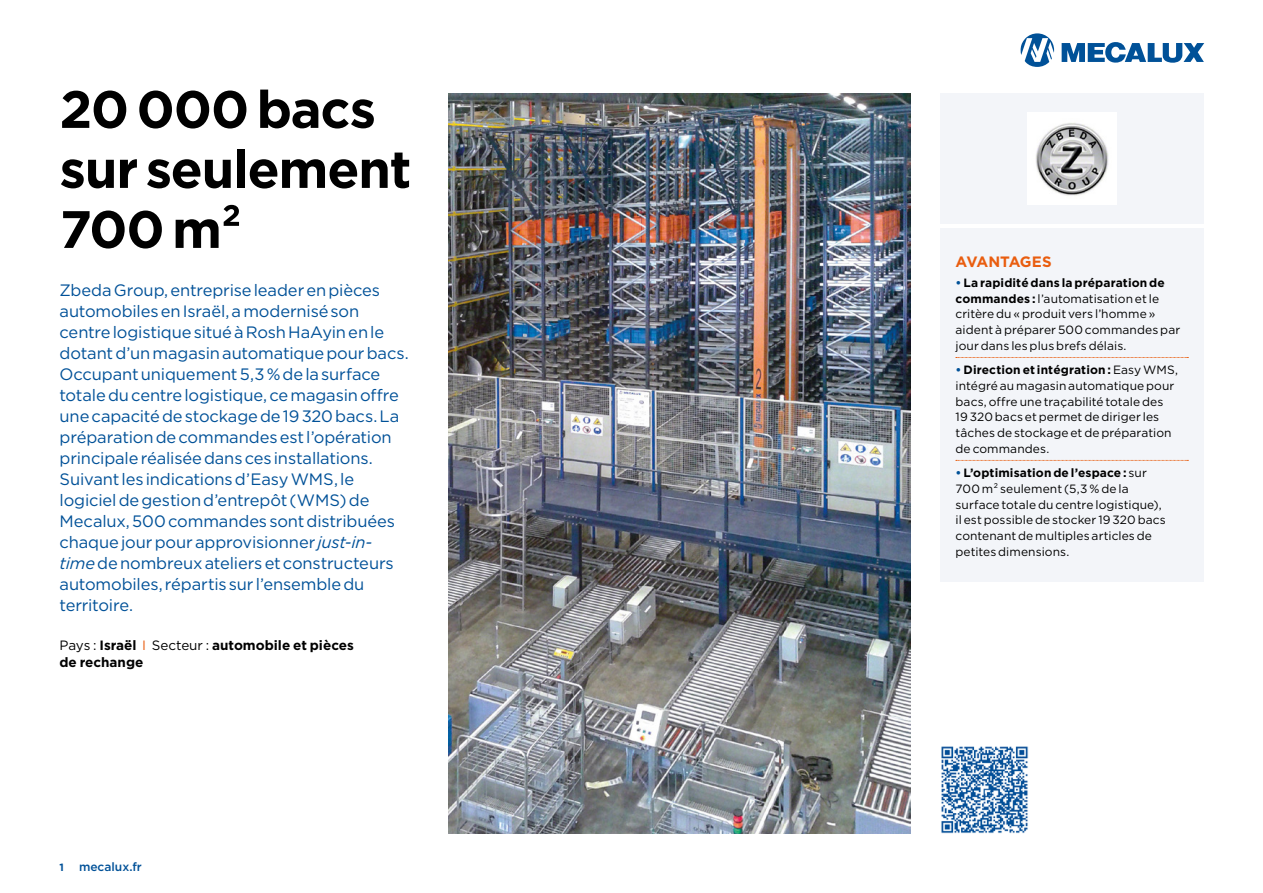
<style>
.page{position:relative;width:1263px;height:893px;background:#fff}
.page>*{position:absolute;margin:0;border:0;box-sizing:border-box;transform-origin:0 0}
.t1{font:700 52.5px/60px "Gotham";letter-spacing:-.025em;color:#000}
.t2{font:16.5px/21px "Gotham";letter-spacing:-.01em;color:#005198}
.t3{font:700 15px "Gotham";letter-spacing:-.025em;color:#e95d0f}
.t4{font:700 13.5px/16.5px "Gotham";color:#000}
.t5{font:12px/15.8px "Gotham";letter-spacing:.005em;color:#000}
.t6{font:500 12px "Gotham";color:#005198}
.t7{font:700 10.5px "Gotham";color:#005198}
.s1{font-style:italic}
.s2{font-weight:400}
.s3{font-weight:400;color:#e95d0f}
.s4{font-weight:700;color:#005198}
.s5{font-weight:700}
</style>
<div class="page">
<svg style="left:1020px;top:33px;width:34px;height:34px"></svg>
<svg style="left:1062px;top:42px;width:142px;height:21px"></svg>
<div style="left:940px;top:94px;width:263px;height:130px;background:#f3f5f9"></div>
<div style="left:940px;top:229px;width:263px;height:353px;background:#f3f5f9"></div>
<svg style="left:956px;top:357px;width:232px;height:1px"></svg>
<svg style="left:956px;top:460px;width:232px;height:1px"></svg>
<div style="left:1027px;top:113px;width:89px;height:92px;background:#fff"></div>
<img style="left:1035px;top:123px;width:74px;height:73px">
<img style="left:449px;top:94px;width:461px;height:739px">
<img style="left:941px;top:746px;width:88px;height:88px">
<h1 class="t1" style="left:60px;top:79px;width:353px">20 000 bacs sur seulement<br>700 m²</h1>
<p class="t2" style="left:60px;top:279px;width:351px">Zbeda Group, entreprise leader en pièces automobiles en Israël, a modernisé son centre logistique situé à Rosh HaAyin en le dotant d’un magasin automatique pour bacs.<br>Occupant uniquement 5,3 % de la surface totale du centre logistique, ce magasin offre une capacité de stockage de 19 320 bacs. La préparation de commandes est l’opération principale réalisée dans ces installations.<br>Suivant les indications d’Easy WMS, le logiciel de gestion d’entrepôt (WMS) de Mecalux, 500 commandes sont distribuées chaque jour pour approvisionner <span class="s1">just-in&shy;time</span> de nombreux ateliers et constructeurs automobiles, répartis sur l’ensemble du territoire.</p>
<p class="t4" style="left:60px;top:637px;width:296px"><span class="s2">Pays :</span> Israël <span class="s3">I</span> <span class="s2">Secteur :</span> automobile et pièces de rechange</p>
<p class="t7" style="left:60px;top:860px;width:6px">1</p>
<p class="t6" style="left:79px;top:859px;width:64px">mecalux.fr</p>
<p class="t3" style="left:955px;top:252px;width:98px">AVANTAGES</p>
<p class="t5" style="left:955px;top:274px;width:226px"><span class="s4">•</span> <span class="s5">La rapidité dans la préparation de commandes :</span> l’automatisation et le critère du « produit vers l’homme » aident à préparer 500 commandes par jour dans les plus brefs délais.</p>
<p class="t5" style="left:955px;top:362px;width:224px"><span class="s4">•</span> <span class="s5">Direction et intégration :</span> Easy WMS, intégré au magasin automatique pour bacs, offre une traçabilité totale des 19 320 bacs et permet de diriger les tâches de stockage et de préparation de commandes.</p>
<p class="t5" style="left:955px;top:465px;width:212px"><span class="s4">•</span> <span class="s5">L’optimisation de l’espace :</span> sur<br>700 m² seulement (5,3 % de la surface totale du centre logistique), il est possible de stocker 19 320 bacs contenant de multiples articles de petites dimensions.</p>
</div>
